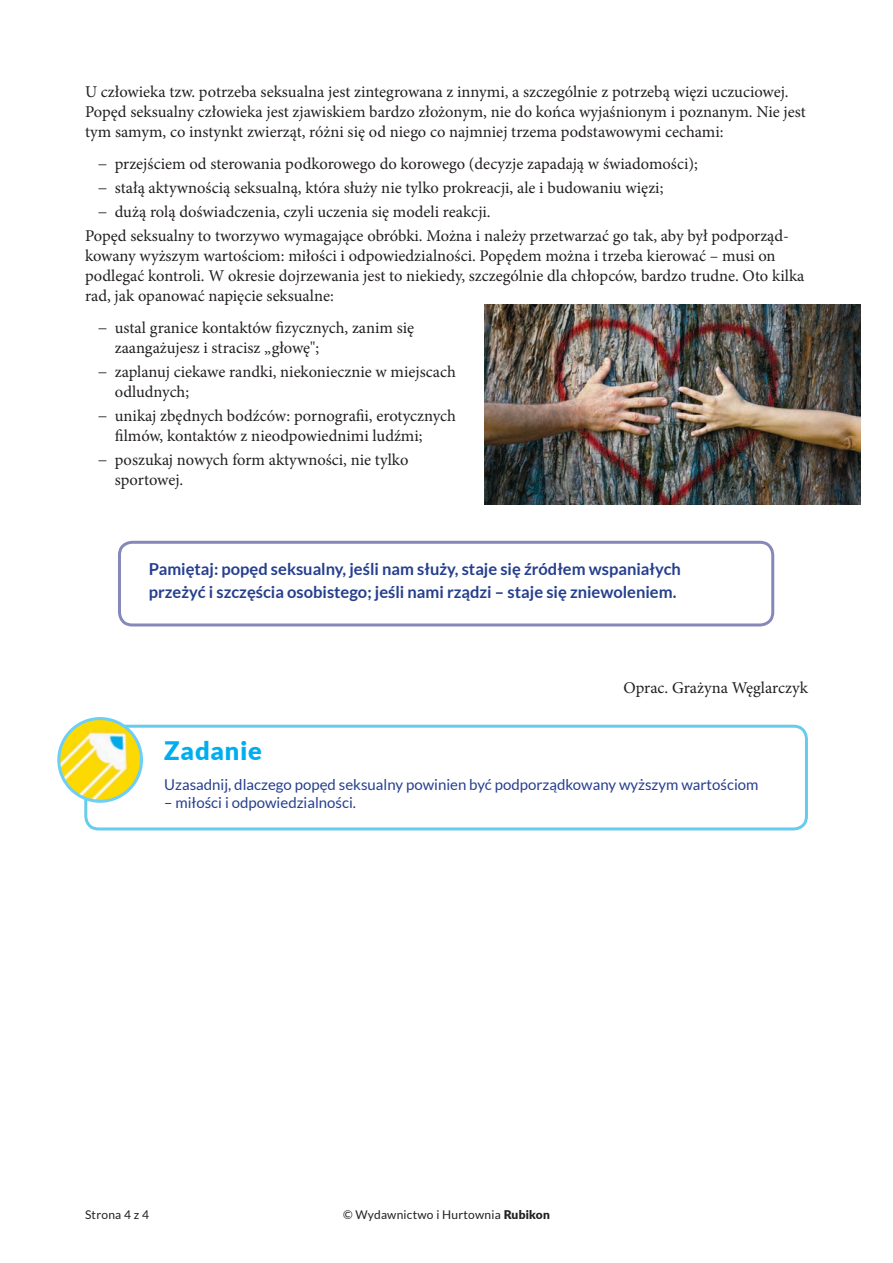
<style>
.page{position:relative;width:893px;height:1263px;background:#fff}
.page>*{position:absolute;margin:0;border:0;box-sizing:border-box;transform-origin:0 0}
.t1{font:900 25.5px "Lato";letter-spacing:.04em;color:#00aeef}
.t2{font:16.5px/19.8px "Minion Pro";color:#231f20}
.t3{font:700 16.5px/22.5px "Lato";color:#253f8e}
.t4{font:15px "Lato";color:#253f8e}
.t5{font:12px "Lato";letter-spacing:.02em;color:#231f20}
.s1{font-weight:900}
</style>
<div class="page">
<svg style="left:84px;top:725px;width:724px;height:105px"></svg>
<svg style="left:57px;top:717px;width:86px;height:86px"></svg>
<img style="left:485px;top:305px;width:376px;height:200px">
<svg style="left:118px;top:541px;width:656px;height:85px"></svg>
<p class="t2" style="left:85px;top:82px;width:722px">U człowieka tzw. potrzeba seksualna jest zintegrowana z innymi, a szczególnie z potrzebą więzi uczuciowej.<br>Popęd seksualny człowieka jest zjawiskiem bardzo złożonym, nie do końca wyjaśnionym i poznanym. Nie jest tym samym, co instynkt zwierząt, różni się od niego co najmniej trzema podstawowymi cechami:</p>
<p class="t2" style="left:98px;top:154px;width:602px">− przejściem od sterowania podkorowego do korowego (decyzje zapadają w świadomości);</p>
<p class="t2" style="left:98px;top:178px;width:567px">− stałą aktywnością seksualną, która służy nie tylko prokreacji, ale i budowaniu więzi;</p>
<p class="t2" style="left:98px;top:202px;width:394px">− dużą rolą doświadczenia, czyli uczenia się modeli reakcji.</p>
<p class="t2" style="left:85px;top:226px;width:706px">Popęd seksualny to tworzywo wymagające obróbki. Można i należy przetwarzać go tak, aby był podporząd-</p>
<p class="t2" style="left:85px;top:246px;width:721px">kowany wyższym wartościom: miłości i odpowiedzialności. Popędem można i trzeba kierować – musi on podlegać kontroli. W okresie dojrzewania jest to niekiedy, szczególnie dla chłopców, bardzo trudne. Oto kilka rad, jak opanować napięcie seksualne:</p>
<p class="t2" style="left:115px;top:318px;width:301px;text-indent:-17px">− ustal granice kontaktów fizycznych, zanim się zaangażujesz i stracisz „głowę";</p>
<p class="t2" style="left:115px;top:362px;width:343px;text-indent:-17px">− zaplanuj ciekawe randki, niekoniecznie w miejscach odludnych;</p>
<p class="t2" style="left:115px;top:406px;width:342px;text-indent:-17px">− unikaj zbędnych bodźców: pornografii, erotycznych filmów, kontaktów z nieodpowiednimi ludźmi;</p>
<p class="t2" style="left:115px;top:450px;width:295px;text-indent:-17px">− poszukaj nowych form aktywności, nie tylko sportowej.</p>
<p class="t3" style="left:149px;top:558px;width:534px">Pamiętaj: popęd seksualny, jeśli nam służy, staje się źródłem wspaniałych przeżyć i szczęścia osobistego; jeśli nami rządzi – staje się zniewoleniem.</p>
<p class="t2" style="left:623px;top:678px;width:186px">Oprac. Grażyna Węglarczyk</p>
<h1 class="t1" style="left:164px;top:731px;width:99px">Zadanie</h1>
<p class="t4" style="left:164px;top:777px;width:596px">Uzasadnij, dlaczego popęd seksualny powinien być podporządkowany wyższym wartościom</p>
<p class="t4" style="left:164px;top:795px;width:193px">– miłości i odpowiedzialności.</p>
<p class="t5" style="left:85px;top:1207px;width:66px">Strona 4 z 4</p>
<p class="t5" style="left:343px;top:1207px;width:208px">© Wydawnictwo i Hurtownia <span class="s1">Rubikon</span></p>
</div>
